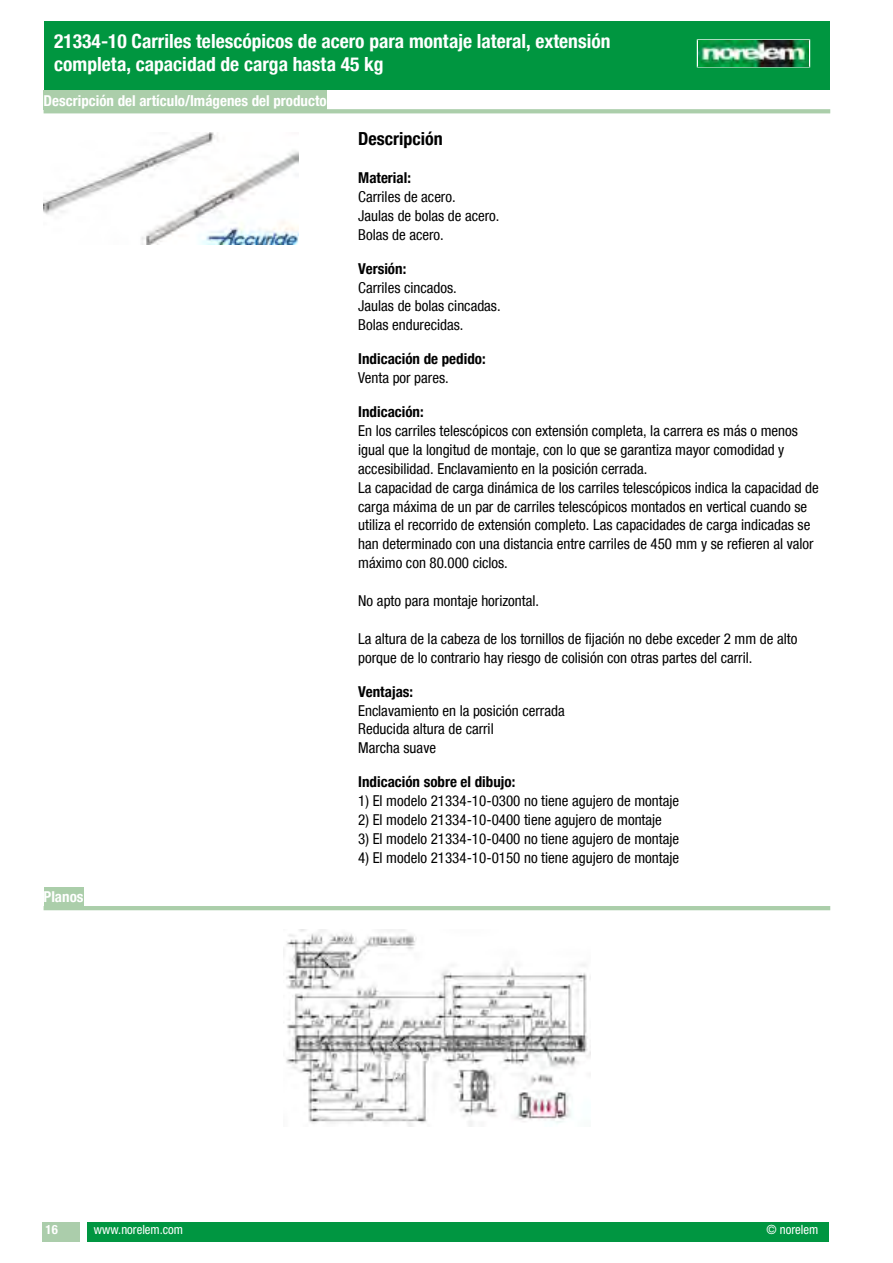
<style>
.page{position:relative;width:893px;height:1263px;background:#fff}
.page>*{position:absolute;margin:0;border:0;box-sizing:border-box;transform-origin:0 0}
.t1{font:700 condensed 19.5px/23.4px "Helvetica Neue LTW1 G";color:#fff}
.t2{font:700 condensed 18px "Helvetica Neue LTW1 G";color:#000}
.t3{font:condensed 15px/18.9px "Helvetica Neue LTW1 G";color:#000}
.t4{font:700 condensed 15px "Helvetica Neue LTW1 G";color:#000}
.t5{font:700 condensed 15px "Helvetica Neue LTW1 G";color:#fff}
.t6{font:condensed 12.75px "Helvetica Neue LTW1 G";color:#fff}
.t7{font:700 condensed 12.75px "Helvetica Neue LTW1 G";color:#fff}
</style>
<div class="page">
<div style="left:87px;top:1222px;width:742px;height:20px;background:#009641"></div>
<div style="left:43px;top:1222px;width:37px;height:20px;background:#abcdab"></div>
<div style="left:44px;top:21px;width:652px;height:68px;background:#009640"></div>
<div style="left:696px;top:21px;width:134px;height:68px;background:#009640"></div>
<svg style="left:696px;top:39px;width:114px;height:29px"></svg>
<img style="left:698px;top:41px;width:111px;height:25px">
<svg style="left:44px;top:109px;width:786px;height:4px;background:#adcfac"></svg>
<div style="left:44px;top:90px;width:283px;height:20px;background:#abceaa"></div>
<img style="left:44px;top:132px;width:255px;height:112px">
<hr style="left:44px;top:906px;width:786px;height:4px;background:#abceaa">
<div style="left:44px;top:887px;width:40px;height:20px;background:#abceaa"></div>
<img style="left:286px;top:929px;width:304px;height:198px">
<h1 class="t1" style="left:54px;top:29px;width:558px">21334-10 Carriles telescópicos de acero para montaje lateral, extensión completa, capacidad de carga hasta 45 kg</h1>
<p class="t5" style="left:44px;top:91px;width:285px">Descripción del artículo/Imágenes del producto</p>
<p class="t5" style="left:44px;top:888px;width:41px">Planos</p>
<p class="t2" style="left:358px;top:128px;width:86px">Descripción</p>
<p class="t4" style="left:358px;top:169px;width:54px">Material:</p>
<p class="t3" style="left:358px;top:187px;width:143px">Carriles de acero.<br>Jaulas de bolas de acero.<br>Bolas de acero.</p>
<p class="t4" style="left:358px;top:259px;width:50px">Versión:</p>
<p class="t3" style="left:358px;top:278px;width:144px">Carriles cincados.<br>Jaulas de bolas cincadas.<br>Bolas endurecidas.</p>
<p class="t4" style="left:358px;top:350px;width:129px">Indicación de pedido:</p>
<p class="t3" style="left:358px;top:368px;width:92px">Venta por pares.</p>
<p class="t4" style="left:358px;top:403px;width:67px">Indicación:</p>
<p class="t3" style="left:358px;top:421px;width:462px">En los carriles telescópicos con extensión completa, la carrera es más o menos igual que la longitud de montaje, con lo que se garantiza mayor comodidad y accesibilidad. Enclavamiento en la posición cerrada.<br>La capacidad de carga dinámica de los carriles telescópicos indica la capacidad de carga máxima de un par de carriles telescópicos montados en vertical cuando se utiliza el recorrido de extensión completo. Las capacidades de carga indicadas se han determinado con una distancia entre carriles de 450 mm y se refieren al valor máximo con 80.000 ciclos.</p>
<p class="t3" style="left:358px;top:591px;width:182px">No apto para montaje horizontal.</p>
<p class="t3" style="left:358px;top:629px;width:441px">La altura de la cabeza de los tornillos de fijación no debe exceder 2 mm de alto porque de lo contrario hay riesgo de colisión con otras partes del carril.</p>
<p class="t4" style="left:358px;top:682px;width:56px">Ventajas:</p>
<p class="t3" style="left:358px;top:701px;width:208px">Enclavamiento en la posición cerrada<br>Reducida altura de carril<br>Marcha suave</p>
<p class="t4" style="left:358px;top:773px;width:159px">Indicación sobre el dibujo:</p>
<p class="t3" style="left:358px;top:791px;width:322px">1) El modelo 21334-10-0300 no tiene agujero de montaje</p>
<p class="t3" style="left:358px;top:810px;width:305px">2) El modelo 21334-10-0400 tiene agujero de montaje</p>
<p class="t3" style="left:358px;top:829px;width:322px">3) El modelo 21334-10-0400 no tiene agujero de montaje</p>
<p class="t3" style="left:358px;top:848px;width:322px">4) El modelo 21334-10-0150 no tiene agujero de montaje</p>
<p class="t7" style="left:803px;top:1221px;width:18px">1/2</p>
<p class="t7" style="left:46px;top:1222px;width:14px">16</p>
<p class="t6" style="left:94px;top:1222px;width:91px">www.norelem.com</p>
<p class="t6" style="left:766px;top:1222px;width:53px">© norelem</p>
</div>
